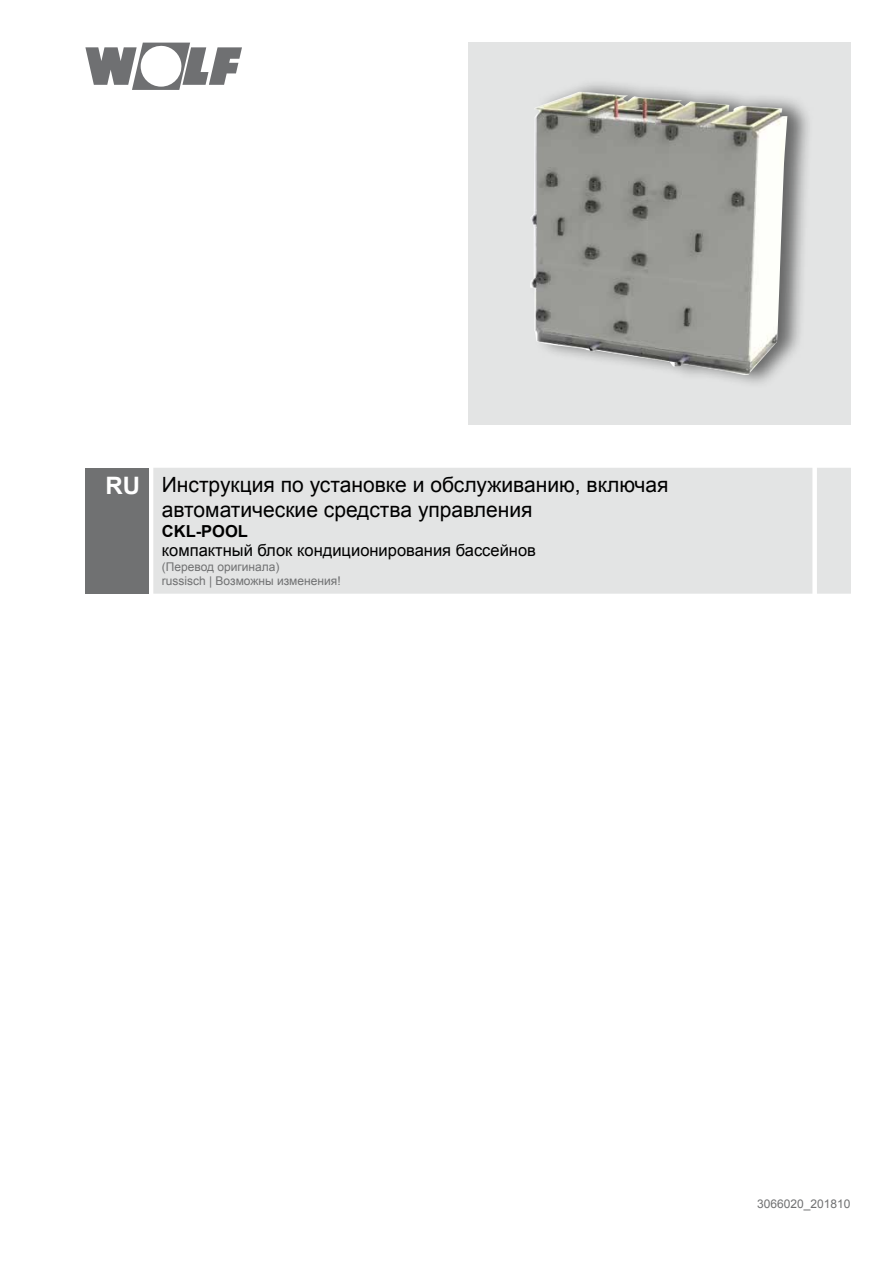
<style>
.page{position:relative;width:893px;height:1263px;background:#fff}
.page>*{position:absolute;margin:0;border:0;box-sizing:border-box;transform-origin:0 0}
.t1{font:21px/25.2px "Arial";color:#000}
.t2{font:16.5px "Arial";color:#000}
.t3{font:700 16.5px "Arial";color:#000}
.t4{font:12px/14.4px "Arial";color:#707172}
.s1{font-weight:700;font-size:24px;color:#fff}
</style>
<div class="page">
<svg style="left:85px;top:43px;width:157px;height:47px"></svg>
<div style="left:468px;top:43px;width:382px;height:382px;background:#e3e4e4"></div>
<div style="left:85px;top:468px;width:64px;height:126px;background:#707172"></div>
<div style="left:153px;top:468px;width:698px;height:126px;background:#e3e4e4"></div>
<div style="left:529px;top:78px;width:285px;height:310px;background:#000;opacity:.54"></div>
<img style="left:530px;top:92px;width:257px;height:283px">
<p class="t1" style="left:162px;top:472px;width:508px;text-indent:-56px"><span class="s1">RU</span> Инструкция по установке и обслуживанию, включая автоматические средства управления</p>
<p class="t3" style="left:162px;top:520px;width:88px">CKL-POOL</p>
<p class="t2" style="left:162px;top:540px;width:376px">компактный блок кондиционирования бассейнов</p>
<p class="t4" style="left:162px;top:559px;width:180px">(Перевод оригинала)<br>russisch | Возможны изменения!</p>
<p class="t4" style="left:757px;top:1197px;width:95px">3066020_201810</p>
</div>
